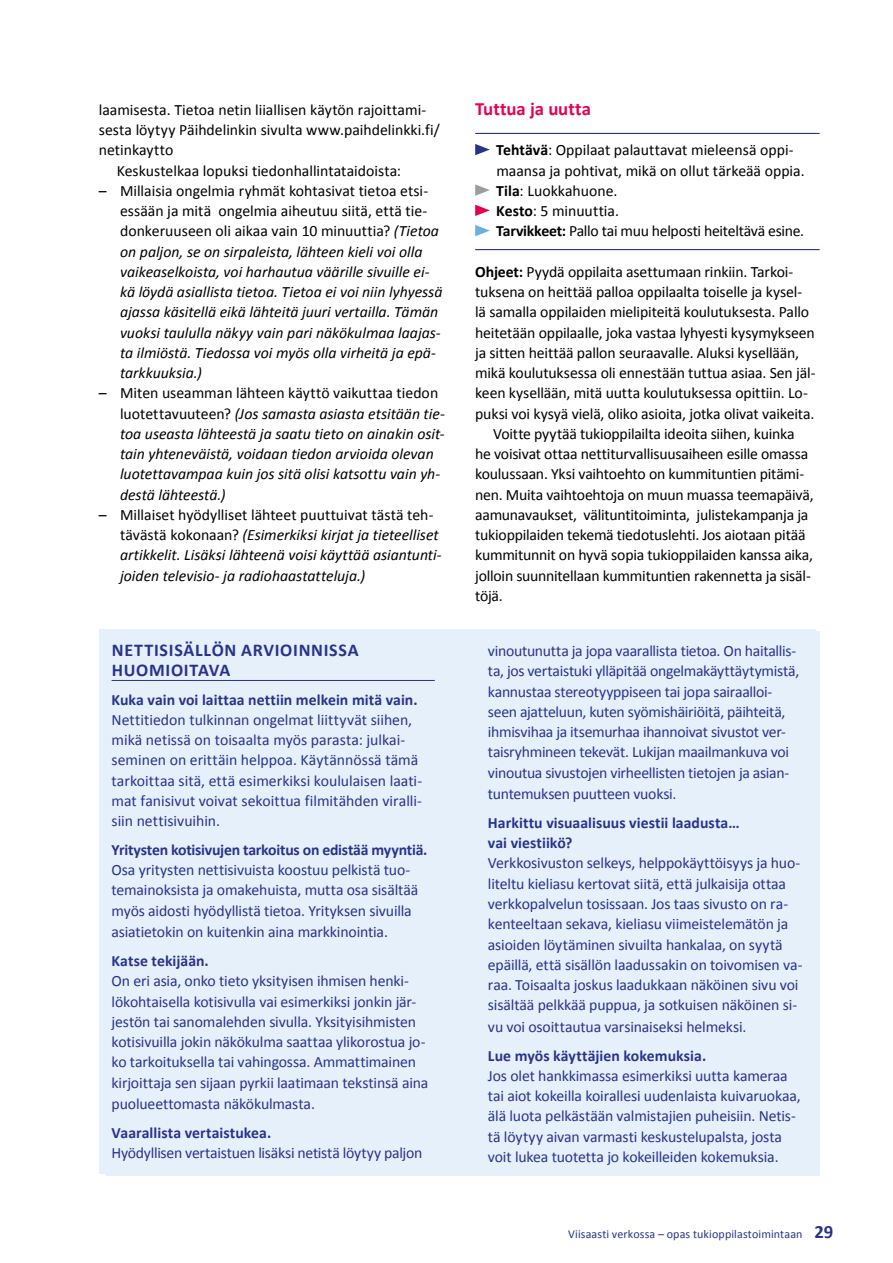
<style>
.page{position:relative;width:893px;height:1263px;background:#fff}
.page>*{position:absolute;margin:0;border:0;box-sizing:border-box;transform-origin:0 0}
.t1{font:700 18.75px "Calibri";color:#e50054}
.t2{font:700 18px/20.2px "Calibri";letter-spacing:.04em;color:#28348b}
.t3{font:700 18px "Calibri";letter-spacing:.08em;color:#28348b}
.t4{font:15.75px/20.4px "Calibri";letter-spacing:-.01em;color:#28348b}
.t5{font:15.75px/20.2px "Calibri";letter-spacing:-.01em;color:#000}
.t6{font:italic 15.75px/20.2px "Calibri";color:#000}
.t7{font:700 15.75px/20.2px "Calibri";color:#28348b}
.t8{font:12px "Calibri";letter-spacing:.01em;color:#28348b}
.s1{font-style:normal}
.s2{font-weight:700}
.s3{font-weight:700;font-size:18.75px}
</style>
<div class="page">
<div style="left:106px;top:629px;width:709px;height:547px;background:#e6f0fb"></div>
<div style="left:99px;top:629px;width:349px;height:545px;background:#e6f0fb"></div>
<hr style="left:112px;top:680px;width:323px;height:1px;background:#28348b">
<div style="left:475px;top:631px;width:345px;height:545px;background:#e6f0fb"></div>
<hr style="left:475px;top:133px;width:345px;height:1px;background:#28348b">
<hr style="left:475px;top:249px;width:345px;height:1px;background:#28348b">
<svg style="left:475px;top:144px;width:15px;height:11px"></svg>
<svg style="left:475px;top:184px;width:15px;height:12px"></svg>
<svg style="left:475px;top:205px;width:15px;height:11px"></svg>
<svg style="left:475px;top:225px;width:15px;height:11px"></svg>
<p class="t5" style="left:99px;top:99px;width:329px">laamisesta. Tietoa netin liiallisen käytön rajoittami-</p>
<p class="t5" style="left:99px;top:120px;width:343px">sesta löytyy Päihdelinkin sivulta www.paihdelinkki.fi/</p>
<p class="t5" style="left:99px;top:140px;width:76px">netinkaytto</p>
<p class="t5" style="left:117px;top:160px;width:286px">Keskustelkaa lopuksi tiedonhallintataidoista:</p>
<p class="t6" style="left:120px;top:180px;width:324px;text-indent:-21px"><span class="s1">– Millaisia ongelmia ryhmät kohtasivat tietoa etsi&shy;essään ja mitä ongelmia aiheutuu siitä, että tie&shy;donkeruuseen oli aikaa vain 10 minuuttia?</span> (Tietoa on paljon, se on sirpaleista, lähteen kieli voi olla vaikeaselkoista, voi harhautua väärille sivuille ei&shy;kä löydä asiallista tietoa. Tietoa ei voi niin lyhyessä ajassa käsitellä eikä lähteitä juuri vertailla. Tämän vuoksi taululla näkyy vain pari näkökulmaa laajas&shy;ta ilmiöstä. Tiedossa voi myös olla virheitä ja epä&shy;tarkkuuksia.)</p>
<p class="t6" style="left:120px;top:382px;width:326px;text-indent:-21px"><span class="s1">– Miten useamman lähteen käyttö vaikuttaa tiedon luotettavuuteen?</span> (Jos samasta asiasta etsitään tie&shy;toa useasta lähteestä ja saatu tieto on ainakin osit&shy;tain yhteneväistä, voidaan tiedon arvioida olevan luotettavampaa kuin jos sitä olisi katsottu vain yh&shy;destä lähteestä.)</p>
<p class="t6" style="left:120px;top:504px;width:323px;text-indent:-21px"><span class="s1">– Millaiset hyödylliset lähteet puuttuivat tästä teh&shy;tävästä kokonaan?</span> (Esimerkiksi kirjat ja tieteelliset artikkelit. Lisäksi lähteenä voisi käyttää asiantunti&shy;joiden televisio- ja radiohaastatteluja.)</p>
<p class="t2" style="left:112px;top:639px;width:248px">Nettisisällön arvioinn issa huom</p>
<p class="t3" style="left:166px;top:658px;width:66px">ioitava</p>
<p class="t7" style="left:112px;top:689px;width:308px">Kuka vain voi laittaa nettiin melkein mitä vain.</p>
<p class="t4" style="left:112px;top:709px;width:312px">Nettitiedon tulkinnan ongelmat liittyvät siihen, mikä netissä on toisaalta myös parasta: julkai&shy;seminen on erittäin helppoa. Käytännössä tämä tarkoittaa sitä, että esimerkiksi koululaisen laati&shy;mat fanisivut voivat sekoittua filmitähden viralli&shy;siin nettisivuihin.</p>
<p class="t7" style="left:112px;top:839px;width:317px">Yritysten kotisivujen tarkoitus on edistää myyntiä.</p>
<p class="t4" style="left:112px;top:860px;width:308px">Osa yritysten nettisivuista koostuu pelkistä tuo&shy;temainoksista ja omakehuista, mutta osa sisältää myös aidosti hyödyllistä tietoa. Yrityksen sivuilla asiatietokin on kuitenkin aina markkinointia.</p>
<p class="t7" style="left:112px;top:951px;width:99px">Katse tekijään.</p>
<p class="t4" style="left:112px;top:971px;width:318px">On eri asia, onko tieto yksityisen ihmisen henki&shy;lökohtaisella kotisivulla vai esimerkiksi jonkin jär&shy;jestön tai sanomalehden sivulla. Yksityisihmisten kotisivuilla jokin näkökulma saattaa ylikorostua jo&shy;ko tarkoituksella tai vahingossa. Ammattimainen kirjoittaja sen sijaan pyrkii laatimaan tekstinsä aina puolueettomasta näkökulmasta.</p>
<p class="t7" style="left:112px;top:1122px;width:161px">Vaarallista vertaistukea.</p>
<p class="t4" style="left:112px;top:1143px;width:312px">Hyödyllisen vertaistuen lisäksi netistä löytyy paljon</p>
<p class="t1" style="left:475px;top:97px;width:117px">Tuttua ja uutta</p>
<p class="t5" style="left:496px;top:140px;width:310px"><span class="s2">Tehtävä</span>: Oppilaat palauttavat mieleensä oppi&shy;maansa ja pohtivat, mikä on ollut tärkeää oppia.<br><span class="s2">Tila</span>: Luokkahuone.<br><span class="s2">Kesto</span>: 5 minuuttia.<br><span class="s2">Tarvikkeet:</span> Pallo tai muu helposti heiteltävä esine.</p>
<p class="t5" style="left:475px;top:261px;width:320px"><span class="s2">Ohjeet:</span> Pyydä oppilaita asettumaan rinkiin. Tarkoi-</p>
<p class="t5" style="left:475px;top:282px;width:329px">tuksena on heittää palloa oppilaalta toiselle ja kysel-</p>
<p class="t5" style="left:475px;top:302px;width:335px">lä samalla oppilaiden mielipiteitä koulutuksesta. Pallo</p>
<p class="t5" style="left:475px;top:322px;width:341px">heitetään oppilaalle, joka vastaa lyhyesti kysymykseen</p>
<p class="t5" style="left:475px;top:342px;width:326px">ja sitten heittää pallon seuraavalle. Aluksi kysellään,</p>
<p class="t5" style="left:475px;top:363px;width:342px">mikä koulutuksessa oli ennestään tuttua asiaa. Sen jäl-</p>
<p class="t5" style="left:475px;top:383px;width:334px">keen kysellään, mitä uutta koulutuksessa opittiin. Lo-</p>
<p class="t5" style="left:475px;top:403px;width:341px">puksi voi kysyä vielä, oliko asioita, jotka olivat vaikeita.</p>
<p class="t5" style="left:493px;top:423px;width:303px">Voitte pyytää tukioppilailta ideoita siihen, kuinka</p>
<p class="t5" style="left:475px;top:444px;width:335px">he voisivat ottaa nettiturvallisuusaiheen esille omassa</p>
<p class="t5" style="left:475px;top:464px;width:331px">koulussaan. Yksi vaihtoehto on kummituntien pitämi-</p>
<p class="t5" style="left:475px;top:484px;width:340px">nen. Muita vaihtoehtoja on muun muassa teemapäivä,</p>
<p class="t5" style="left:475px;top:504px;width:335px">aamunavaukset, välituntitoiminta, julistekampanja ja</p>
<p class="t5" style="left:475px;top:525px;width:332px">tukioppilaiden tekemä tiedotuslehti. Jos aiotaan pitää</p>
<p class="t5" style="left:475px;top:545px;width:339px">kummitunnit on hyvä sopia tukioppilaiden kanssa aika,</p>
<p class="t5" style="left:475px;top:565px;width:337px">jolloin suunnitellaan kummituntien rakennetta ja sisäl-</p>
<p class="t5" style="left:475px;top:586px;width:29px">töjä.</p>
<p class="t4" style="left:488px;top:641px;width:313px">vinoutunutta ja jopa vaarallista tietoa. On haitallis&shy;ta, jos vertaistuki ylläpitää ongelmakäyttäytymistä, kannustaa stereotyyppiseen tai jopa sairaalloi&shy;seen ajatteluun, kuten syömishäiriöitä, päihteitä, ihmisvihaa ja itsemurhaa ihannoivat sivustot ver&shy;taisryhmineen tekevät. Lukijan maailmankuva voi vinoutua sivustojen virheellisten tietojen ja asian&shy;tuntemuksen puutteen vuoksi.</p>
<p class="t7" style="left:488px;top:813px;width:253px">Harkittu visuaalisuus viestii laadusta… vai viestiikö?</p>
<p class="t4" style="left:488px;top:853px;width:316px">Verkkosivuston selkeys, helppokäyttöisyys ja huo&shy;liteltu kieliasu kertovat siitä, että julkaisija ottaa verkkopalvelun tosissaan. Jos taas sivusto on ra&shy;kenteeltaan sekava, kieliasu viimeistelemätön ja asioiden löytäminen sivuilta hankalaa, on syytä epäillä, että sisällön laadussakin on toivomisen va&shy;raa. Toisaalta joskus laadukkaan näköinen sivu voi sisältää pelkkää puppua, ja sotkuisen näköinen si&shy;vu voi osoittautua varsinaiseksi helmeksi.</p>
<p class="t7" style="left:488px;top:1045px;width:220px">Lue myös käyttäjien kokemuksia.</p>
<p class="t4" style="left:488px;top:1065px;width:314px">Jos olet hankkimassa esimerkiksi uutta kameraa tai aiot kokeilla koirallesi uudenlaista kuivaruokaa, älä luota pelkästään valmistajien puheisiin. Netis&shy;tä löytyy aivan varmasti keskustelupalsta, josta voit lukea tuotetta jo kokeilleiden kokemuksia.</p>
<p class="t8" style="left:568px;top:1226px;width:267px">Viisaasti verkossa – opas tukioppilastoimintaan <span class="s3">29</span></p>
</div>
